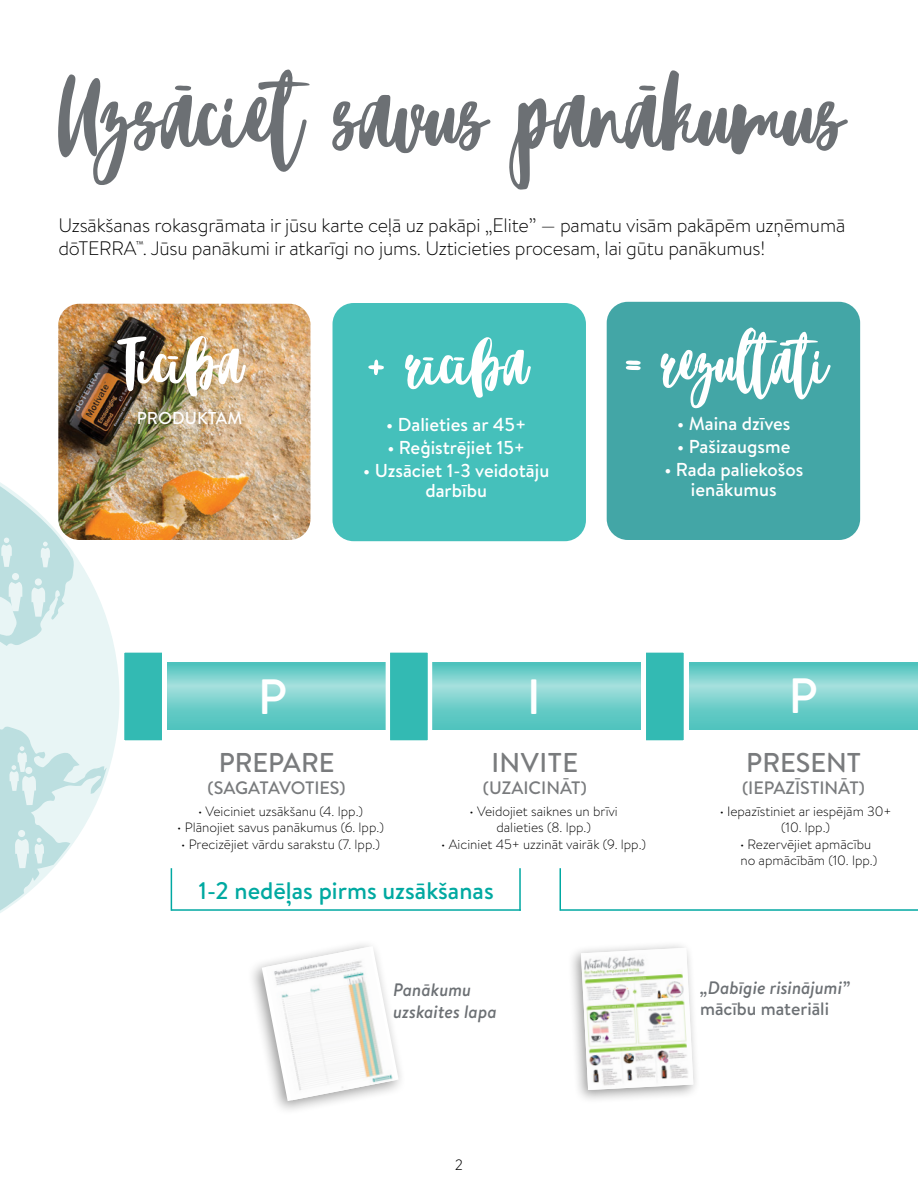
<style>
.page{position:relative;width:918px;height:1188px;background:#fff}
.page>*{position:absolute;margin:0;border:0;box-sizing:border-box;transform-origin:0 0}
.t1{font:88.5px "Blacktear Script";color:#6c7074}
.t2{font:58.5px "Blacktear Script";letter-spacing:-.01em;color:#fff}
.t3{font:58.5px "Blacktear Script";letter-spacing:-.01em;color:#fff;scale:.95 1}
.t4{font:500 49.5px "Brandon Text";color:#fff}
.t5{font:500 27.15px "Brandon Text";color:#797b7d}
.t6{font:500 24px "Brandon Text";color:#00a9a1}
.t7{font:300 19.5px/23.4px "Brandon Text";letter-spacing:-.01em;color:#000}
.t8{font:500 18.75px/19.5px "Brandon Text";color:#fff;text-align:center}
.t9{font:italic 500 18px/21.6px "Brandon Text";color:#6c7074}
.t10{font:500 18px "Brandon Text";color:#797b7d}
.t11{font:500 18px "Brandon Text";color:#6c7074}
.t12{font:500 17.25px "Brandon Text";color:#fff}
.t13{font:300 15px "Gotham Narrow";color:#000}
.t14{font:300 13.5px/16.2px "Brandon Text";color:#000;text-align:center}
</style>
<div class="page">
<img style="left:58px;top:304px;width:252px;height:236px">
<img style="left:0;top:440px;width:119px;height:335px">
<svg style="left:0;top:712px;width:107px;height:201px"></svg>
<svg style="left:0;top:480px;width:75px;height:166px;background:#cee2df"></svg>
<svg style="left:167px;top:663px;width:219px;height:67px;background:#73cfca"></svg>
<svg style="left:432px;top:663px;width:209px;height:67px;background:#73cfcb"></svg>
<svg style="left:689px;top:663px;width:229px;height:67px;background:#73cfca"></svg>
<hr style="left:171px;top:909px;width:350px;height:2px;background:#00a8a2">
<hr style="left:171px;top:868px;width:1px;height:43px;background:#00a8a2">
<hr style="left:560px;top:868px;width:1px;height:43px;background:#00a8a2">
<hr style="left:519px;top:868px;width:2px;height:43px;background:#00a8a2">
<hr style="left:561px;top:909px;width:357px;height:2px;background:#00a8a2">
<div style="left:120px;top:648px;width:46px;height:97px;background:#33bab3;border:4px solid #fff"></div>
<div style="left:386px;top:648px;width:46px;height:97px;background:#33bab3;border:4px solid #fff"></div>
<div style="left:642px;top:648px;width:46px;height:97px;background:#33bab3;border:4px solid #fff"></div>
<div style="left:333px;top:303px;width:253px;height:238px;background:#45c0bb;border-radius:21px"></div>
<div style="left:607px;top:302px;width:253px;height:238px;background:#43a6a6;border-radius:21px"></div>
<div style="left:247px;top:939px;width:159px;height:177px;background:#000;opacity:.4"></div>
<svg style="left:262px;top:946px;width:137px;height:155px"></svg>
<img style="left:266px;top:947px;width:130px;height:153px">
<div style="left:567px;top:940px;width:134px;height:164px;background:#000;opacity:.4"></div>
<img style="left:581px;top:948px;width:112px;height:142px">
<h1 class="t1" style="left:58px;top:64px;width:788px">Uzsāciet savus panākumus</h1>
<h3 class="t7" style="left:58px;top:213px;width:788px">Uzsākšanas rokasgrāmata ir jūsu karte ceļā uz pakāpi „Elite” — pamatu visām pakāpēm uzņēmumā dōTERRA<sup>™</sup>. Jūsu panākumi ir atkarīgi no jums. Uzticieties procesam, lai gūtu panākumus!</h3>
<h2 class="t2" style="left:123px;top:328px;width:121px">Ticība</h2>
<h2 class="t2" style="left:367px;top:329px;width:162px">+ rīcība</h2>
<h2 class="t3" style="left:624px;top:328px;width:216px">= rezultāti</h2>
<h3 class="t8" style="left:386px;top:415px;width:142px">• Dalieties ar 45+</h3>
<h3 class="t8" style="left:387px;top:438px;width:139px">• Reģistrējiet 15+</h3>
<h3 class="t8" style="left:363px;top:461px;width:188px">• Uzsāciet 1-3 veidotāju darbību</h3>
<p class="t12" style="left:137px;top:406px;width:107px">PRODUKTAM</p>
<h3 class="t8" style="left:677px;top:414px;width:115px">• Maina dzīves</h3>
<h3 class="t8" style="left:677px;top:437px;width:115px">• Pašizaugsme</h3>
<h3 class="t8" style="left:664px;top:459px;width:140px">• Rada paliekošos ienākumus</h3>
<h3 class="t4" style="left:258px;top:663px;width:31px">P</h3>
<h3 class="t4" style="left:527px;top:663px;width:16px">I</h3>
<h3 class="t4" style="left:789px;top:662px;width:31px">P</h3>
<h3 class="t5" style="left:219px;top:744px;width:117px">PREPARE</h3>
<h3 class="t10" style="left:208px;top:775px;width:140px">(SAGATAVOTIES)</h3>
<p class="t14" style="left:198px;top:803px;width:167px">• Veiciniet uzsākšanu (4. lpp.)</p>
<p class="t14" style="left:177px;top:819px;width:208px">• Plānojiet savus panākumus (6. lpp.)</p>
<p class="t14" style="left:181px;top:835px;width:200px">• Precizējiet vārdu sarakstu (7. lpp.)</p>
<h3 class="t5" style="left:491px;top:744px;width:88px">INVITE</h3>
<h3 class="t10" style="left:483px;top:775px;width:105px">(UZAICINĀT)</h3>
<p class="t14" style="left:470px;top:803px;width:150px">• Veidojiet saiknes un brīvi dalieties (8. lpp.)</p>
<p class="t14" style="left:441px;top:835px;width:206px">• Aiciniet 45+ uzzināt vairāk (9. lpp.)</p>
<h3 class="t6" style="left:199px;top:874px;width:297px">1-2 nedēļas pirms uzsākšanas</h3>
<h3 class="t5" style="left:746px;top:744px;width:116px">PRESENT</h3>
<h3 class="t10" style="left:742px;top:775px;width:124px">(IEPAZĪSTINĀT)</h3>
<p class="t14" style="left:720px;top:803px;width:173px">• Iepazīstiniet ar iespējām 30+ (10. lpp.)</p>
<p class="t14" style="left:740px;top:835px;width:139px;text-align:left">• Rezervējiet apmācību no apmācībām (10. lpp.)</p>
<h3 class="t9" style="left:393px;top:979px;width:105px">Panākumu uzskaites lapa</h3>
<h3 class="t9" style="left:700px;top:976px;width:151px">„Dabīgie risinājumi”</h3>
<h3 class="t11" style="left:700px;top:996px;width:131px">mācību materiāli</h3>
<p class="t13" style="left:455px;top:1155px;width:9px">2</p>
</div>
